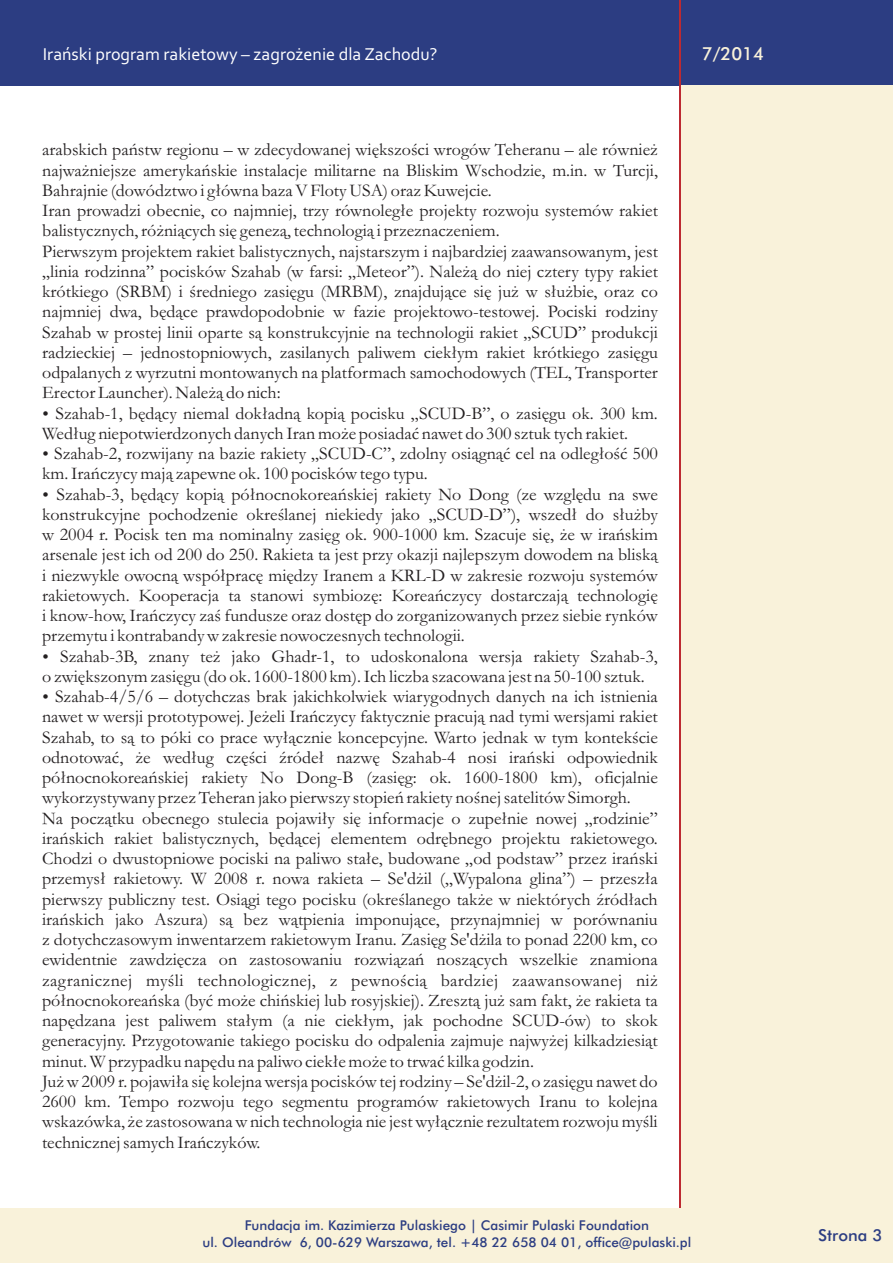
<style>
.page{position:relative;width:893px;height:1263px;background:#fff}
.page>*{position:absolute;margin:0;border:0;box-sizing:border-box;transform-origin:0 0}
.t1{font:18px/20.2px "Garamond";color:#231f20}
.t2{font:18px "Garamond";letter-spacing:.02em;color:#231f20}
.t3{font:18px "Corbel";color:#fff}
.t4{font:500 18px "Futura BT";color:#f9f2da}
.t5{font:500 16.5px "Futura BT";color:#2c3d82}
.t6{font:500 13.5px/16.2px "Futura BT";color:#2c3d82;text-align:center}
</style>
<div class="page">
<div style="left:0;top:0;width:893px;height:85px;background:#2c3d82"></div>
<div style="left:679px;top:85px;width:214px;height:1178px;background:#f9f2da"></div>
<hr style="left:679px;top:0;width:1px;height:1263px;background:#bd2a31">
<div style="left:0;top:1208px;width:893px;height:55px;background:#f9f2da"></div>
<p class="t3" style="left:43px;top:47px;width:396px">Irañski program rakietowy – zagro¿enie dla Zachodu?</p>
<p class="t4" style="left:702px;top:46px;width:64px">7/2014</p>
<p class="t1" style="left:42px;top:142px;width:617px">arabskich pañstw regionu – w zdecydowanej wiêkszoœci wrogów Teheranu – ale równie¿ najwa¿niejsze amerykañskie instalacje militarne na Bliskim Wschodzie, m.in. w Turcji, Bahrajnie (dowództwo i g³ówna baza V Floty USA) oraz Kuwejcie.<br>Iran prowadzi obecnie, co najmniej, trzy równoleg³e projekty rozwoju systemów rakiet balistycznych, ró¿ni¹cych siê genez¹, technologi¹ i przeznaczeniem.<br>Pierwszym projektem rakiet balistycznych, najstarszym i najbardziej zaawansowanym, jest „linia rodzinna” pocisków Szahab (w farsi: „Meteor”). Nale¿¹ do niej cztery typy rakiet krótkiego (SRBM) i œredniego zasiêgu (MRBM), znajduj¹ce siê ju¿ w s³u¿bie, oraz co najmniej dwa, bêd¹ce prawdopodobnie w fazie projektowo-testowej. Pociski rodziny Szahab w prostej linii oparte s¹ konstrukcyjnie na technologii rakiet „SCUD” produkcji radzieckiej – jednostopniowych, zasilanych paliwem ciek³ym rakiet krótkiego zasiêgu odpalanych z wyrzutni montowanych na platformach samochodowych (TEL, Transporter Erector Launcher). Nale¿¹ do nich:</p>
<p class="t1" style="left:42px;top:405px;width:617px;text-indent:13px">Szahab-1, bêd¹cy niemal dok³adn¹ kopi¹ pocisku „SCUD-B”, o zasiêgu ok. 300 km.<br>Wed³ug niepotwierdzonych danych Iran mo¿e posiadaæ nawet do 300 sztuk tych rakiet.</p>
<p class="t1" style="left:42px;top:445px;width:617px;text-indent:12px">Szahab-2, rozwijany na bazie rakiety „SCUD-C”, zdolny osi¹gn¹æ cel na odleg³oœæ 500 km. Irañczycy maj¹ zapewne ok. 100 pocisków tego typu.</p>
<p class="t1" style="left:42px;top:486px;width:617px;text-align:justify;text-indent:14px">Szahab-3, bêd¹cy kopi¹ pó³nocnokoreañskiej rakiety No Dong (ze wzglêdu na swe konstrukcyjne pochodzenie okreœlanej niekiedy jako „SCUD-D”), wszed³ do s³u¿by w 2004 r. Pocisk ten ma nominalny zasiêg ok. 900-1000 km. Szacuje siê, ¿e w irañskim arsenale jest ich od 200 do 250. Rakieta ta jest przy okazji najlepszym dowodem na blisk¹ i niezwykle owocn¹ wspó³pracê miêdzy Iranem a KRL-D w zakresie rozwoju systemów rakietowych. Kooperacja ta stanowi symbiozê: Koreañczycy dostarczaj¹ technologiê i know-how, Irañczycy zaœ fundusze oraz dostêp do zorganizowanych przez siebie rynków przemytu i kontrabandy w zakresie nowoczesnych technologii.</p>
<p class="t1" style="left:60px;top:648px;width:599px">Szahab-3B, znany te¿ jako Ghadr-1, to udoskonalona wersja rakiety Szahab-3,</p>
<p class="t1" style="left:42px;top:668px;width:604px">o zwiêkszonym zasiêgu (do ok. 1600-1800 km). Ich liczba szacowana jest na 50-100 sztuk.</p>
<p class="t1" style="left:55px;top:688px;width:604px">Szahab-4/5/6 – dotychczas brak jakichkolwiek wiarygodnych danych na ich istnienia</p>
<p class="t1" style="left:42px;top:709px;width:617px">nawet w wersji prototypowej. Je¿eli Irañczycy faktycznie pracuj¹ nad tymi wersjami rakiet</p>
<p class="t1" style="left:42px;top:729px;width:617px">Szahab, to s¹ to póki co prace wy³¹cznie koncepcyjne. Warto jednak w tym kontekœcie</p>
<p class="t1" style="left:42px;top:749px;width:617px">odnotowaæ, ¿e wed³ug czêœci Ÿróde³ nazwê Szahab-4 nosi irañski odpowiednik</p>
<p class="t1" style="left:42px;top:769px;width:617px">pó³nocnokoreañskiej rakiety No Dong-B (zasiêg: ok. 1600-1800 km), oficjalnie</p>
<p class="t1" style="left:42px;top:790px;width:590px">wykorzystywany przez Teheran jako pierwszy stopieñ rakiety noœnej satelitów Simorgh.</p>
<p class="t1" style="left:42px;top:810px;width:617px">Na pocz¹tku obecnego stulecia pojawi³y siê informacje o zupe³nie nowej „rodzinie”</p>
<p class="t1" style="left:42px;top:830px;width:617px">irañskich rakiet balistycznych, bêd¹cej elementem odrêbnego projektu rakietowego.</p>
<p class="t1" style="left:42px;top:850px;width:617px">Chodzi o dwustopniowe pociski na paliwo sta³e, budowane „od podstaw” przez irañski</p>
<p class="t1" style="left:42px;top:871px;width:617px">przemys³ rakietowy. W 2008 r. nowa rakieta – Se'd¿il („Wypalona glina”) – przesz³a</p>
<p class="t1" style="left:42px;top:891px;width:617px">pierwszy publiczny test. Osi¹gi tego pocisku (okreœlanego tak¿e w niektórych Ÿród³ach</p>
<p class="t1" style="left:42px;top:911px;width:617px">irañskich jako Aszura) s¹ bez w¹tpienia imponuj¹ce, przynajmniej w porównaniu</p>
<p class="t1" style="left:42px;top:931px;width:617px">z dotychczasowym inwentarzem rakietowym Iranu. Zasiêg Se'd¿ila to ponad 2200 km, co</p>
<p class="t1" style="left:42px;top:952px;width:617px">ewidentnie zawdziêcza on zastosowaniu rozwi¹zañ nosz¹cych wszelkie znamiona</p>
<p class="t2" style="left:42px;top:974px;width:617px">zagranicznej myœli technologicznej, z pewnoœci¹ bardziej zaawansowanej ni¿</p>
<p class="t1" style="left:42px;top:992px;width:617px">pó³nocnokoreañska (byæ mo¿e chiñskiej lub rosyjskiej). Zreszt¹ ju¿ sam fakt, ¿e rakieta ta</p>
<p class="t1" style="left:42px;top:1012px;width:617px">napêdzana jest paliwem sta³ym (a nie ciek³ym, jak pochodne SCUD-ów) to skok</p>
<p class="t1" style="left:42px;top:1033px;width:617px">generacyjny. Przygotowanie takiego pocisku do odpalenia zajmuje najwy¿ej kilkadziesi¹t</p>
<p class="t1" style="left:42px;top:1053px;width:493px">minut. W przypadku napêdu na paliwo ciek³e mo¿e to trwaæ kilka godzin.</p>
<p class="t1" style="left:42px;top:1073px;width:617px">Ju¿ w 2009 r. pojawi³a siê kolejna wersja pocisków tej rodziny – Se'd¿il-2, o zasiêgu nawet do</p>
<p class="t1" style="left:42px;top:1093px;width:617px">2600 km. Tempo rozwoju tego segmentu programów rakietowych Iranu to kolejna</p>
<p class="t1" style="left:42px;top:1114px;width:617px">wskazówka, ¿e zastosowana w nich technologia nie jest wy³¹cznie rezultatem rozwoju myœli</p>
<p class="t1" style="left:42px;top:1134px;width:220px">technicznej samych Irañczyków.</p>
<p class="t6" style="left:202px;top:1219px;width:490px">Fundacja im. Kazimierza Pulaskiego | Casimir Pulaski Foundation<br>ul. Oleandrów 6, 00-629 Warszawa, tel. +48 22 658 04 01, office@pulaski.pl</p>
<p class="t5" style="left:818px;top:1229px;width:66px">Strona 3</p>
</div>
